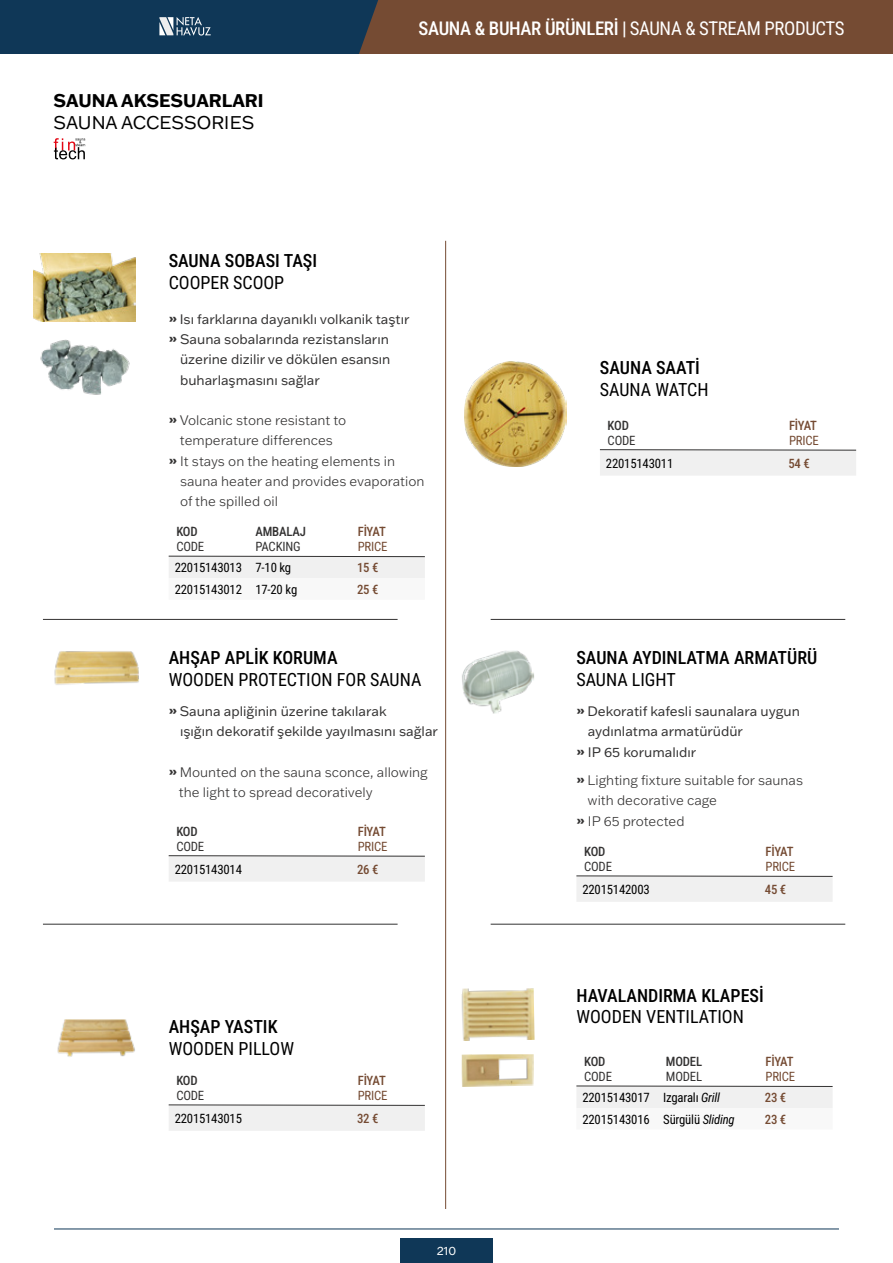
<style>
.page{position:relative;width:893px;height:1263px;background:#fff}
.page>*{position:absolute;margin:0;border:0;box-sizing:border-box;transform-origin:0 0}
.t1{font:500 18.75px "Roboto Condensed";letter-spacing:-.02em;color:#fff}
.t2{font:500 18px "Roboto Condensed";color:#000}
.t3{font:18px "Roboto Condensed";color:#000}
.t4{font:700 18px "Franklin Gothic ATF";color:#000}
.t5{font:18px "Franklin Gothic ATF";color:#000}
.t6{font:13.5px/20.2px "Franklin Gothic ATF";color:#333232}
.t7{font:300 13.5px/20.2px "Franklin Gothic ATF";color:#333232}
.t8{font:12.75px "Roboto Condensed";letter-spacing:-.015em;color:#000}
.t9{font:500 12.75px "Roboto Condensed";letter-spacing:-.03em;color:#754b33}
.t10{font:12.75px "Roboto Condensed";letter-spacing:-.015em;color:#333232}
.t11{font:500 12.75px "Roboto Condensed";letter-spacing:-.015em;color:#333232}
.t12{font:12.75px "Roboto Condensed";letter-spacing:-.015em;color:#754b33}
.t13{font:12px "Franklin Gothic ATF";color:#fff}
.s1{font-weight:400}
.s2{font-weight:800}
.s3{font-style:italic}
</style>
<div class="page">
<div style="left:400px;top:1238px;width:93px;height:25px;background:#0f3757"></div>
<hr style="left:54px;top:1229px;width:785px;height:1px;background:#0f3757">
<div style="left:338px;top:0;width:555px;height:53px;background:#754b33"></div>
<div style="left:0;top:0;width:378px;height:54px;background:#0f3757"></div>
<svg style="left:54px;top:138px;width:31px;height:21px"></svg>
<img style="left:33px;top:254px;width:103px;height:68px">
<img style="left:40px;top:339px;width:90px;height:56px">
<svg style="left:168px;top:555px;width:257px;height:23px"></svg>
<img style="left:465px;top:362px;width:102px;height:104px">
<svg style="left:599px;top:449px;width:258px;height:26px"></svg>
<hr style="left:445px;top:241px;width:1px;height:968px;background:#754b33">
<hr style="left:43px;top:619px;width:355px;height:1px;background:#333232">
<hr style="left:43px;top:924px;width:355px;height:1px;background:#333232">
<hr style="left:491px;top:619px;width:354px;height:1px;background:#333232">
<hr style="left:491px;top:924px;width:354px;height:1px;background:#333232">
<img style="left:54px;top:651px;width:85px;height:34px">
<img style="left:57px;top:1019px;width:78px;height:38px">
<svg style="left:168px;top:855px;width:257px;height:26px"></svg>
<svg style="left:168px;top:1104px;width:257px;height:27px"></svg>
<img style="left:462px;top:651px;width:72px;height:63px">
<svg style="left:576px;top:875px;width:257px;height:27px"></svg>
<img style="left:462px;top:988px;width:73px;height:53px">
<img style="left:462px;top:1054px;width:72px;height:33px">
<svg style="left:576px;top:1085px;width:257px;height:23px"></svg>
<h2 class="t4" style="left:54px;top:88px;width:211px">SAUNA AKSESUARLARI</h2>
<h2 class="t5" style="left:54px;top:110px;width:202px">SAUNA ACCESSORIES</h2>
<h2 class="t2" style="left:169px;top:248px;width:150px">SAUNA SOBASI TAŞI</h2>
<h2 class="t3" style="left:169px;top:270px;width:117px">COOPER SCOOP</h2>
<h1 class="t1" style="left:419px;top:15px;width:427px">SAUNA &amp; BUHAR ÜRÜNLERİ | <span class="s1">SAUNA &amp; STREAM PRODUCTS</span></h1>
<p class="t6" style="left:169px;top:309px;width:242px"><span class="s2">»</span> Isı farklarına dayanıklı volkanik taştır <span class="s2">»</span> Sauna sobalarında rezistansların</p>
<p class="t6" style="left:180px;top:349px;width:212px">üzerine dizilir ve dökülen esansın buharlaşmasını sağlar</p>
<p class="t7" style="left:169px;top:410px;width:179px"><span class="s2">»</span> Volcanic stone resistant to</p>
<p class="t7" style="left:180px;top:430px;width:155px">temperature differences</p>
<p class="t7" style="left:169px;top:450px;width:228px"><span class="s2">»</span> It stays on the heating elements in</p>
<p class="t7" style="left:180px;top:471px;width:246px">sauna heater and provides evaporation</p>
<p class="t7" style="left:180px;top:491px;width:99px">of the spilled oil</p>
<p class="t11" style="left:176px;top:523px;width:23px">KOD</p>
<p class="t10" style="left:176px;top:538px;width:29px">CODE</p>
<p class="t9" style="left:358px;top:523px;width:30px">FİYAT</p>
<p class="t12" style="left:358px;top:538px;width:31px">PRICE</p>
<p class="t11" style="left:256px;top:523px;width:52px">AMBALAJ</p>
<p class="t10" style="left:256px;top:538px;width:47px">PACKING</p>
<p class="t8" style="left:175px;top:559px;width:118px">22015143013 7-10 kg</p>
<p class="t9" style="left:357px;top:559px;width:23px">15 €</p>
<p class="t8" style="left:175px;top:580px;width:124px">22015143012 17-20 kg</p>
<p class="t9" style="left:357px;top:580px;width:23px">25 €</p>
<h2 class="t2" style="left:169px;top:645px;width:170px">AHŞAP APLİK KORUMA</h2>
<h2 class="t3" style="left:169px;top:667px;width:254px">WOODEN PROTECTION FOR SAUNA</h2>
<p class="t6" style="left:180px;top:701px;width:259px;text-indent:-11px"><span class="s2">»</span> Sauna apliğinin üzerine takılarak<br>ışığın dekoratif şekilde yayılmasını sağlar</p>
<p class="t7" style="left:179px;top:761px;width:250px;text-indent:-10px"><span class="s2">»</span> Mounted on the sauna sconce, allowing the light to spread decoratively</p>
<p class="t11" style="left:176px;top:822px;width:23px">KOD</p>
<p class="t10" style="left:176px;top:837px;width:29px">CODE</p>
<p class="t9" style="left:358px;top:822px;width:30px">FİYAT</p>
<p class="t12" style="left:358px;top:837px;width:31px">PRICE</p>
<p class="t8" style="left:175px;top:860px;width:69px">22015143014</p>
<p class="t9" style="left:357px;top:860px;width:23px">26 €</p>
<h2 class="t2" style="left:169px;top:1014px;width:110px">AHŞAP YASTIK</h2>
<h2 class="t3" style="left:169px;top:1035px;width:127px">WOODEN PILLOW</h2>
<p class="t11" style="left:176px;top:1071px;width:23px">KOD</p>
<p class="t10" style="left:176px;top:1087px;width:29px">CODE</p>
<p class="t9" style="left:358px;top:1071px;width:30px">FİYAT</p>
<p class="t12" style="left:358px;top:1087px;width:31px">PRICE</p>
<p class="t8" style="left:175px;top:1109px;width:69px">22015143015</p>
<p class="t9" style="left:357px;top:1109px;width:23px">32 €</p>
<p class="t13" style="left:437px;top:1243px;width:21px">210</p>
<h2 class="t2" style="left:600px;top:355px;width:102px">SAUNA SAATİ</h2>
<h2 class="t3" style="left:600px;top:377px;width:110px">SAUNA WATCH</h2>
<p class="t11" style="left:608px;top:416px;width:23px">KOD</p>
<p class="t10" style="left:608px;top:431px;width:29px">CODE</p>
<p class="t9" style="left:789px;top:416px;width:30px">FİYAT</p>
<p class="t12" style="left:789px;top:431px;width:31px">PRICE</p>
<p class="t8" style="left:606px;top:454px;width:69px">22015143011</p>
<p class="t9" style="left:788px;top:454px;width:23px">54 €</p>
<h2 class="t2" style="left:576px;top:645px;width:242px">SAUNA AYDINLATMA ARMATÜRÜ</h2>
<h2 class="t3" style="left:576px;top:667px;width:101px">SAUNA LIGHT</h2>
<p class="t6" style="left:576px;top:701px;width:225px"><span class="s2">»</span> Dekoratif kafesli saunalara uygun</p>
<p class="t6" style="left:588px;top:721px;width:157px">aydınlatma armatürüdür</p>
<p class="t6" style="left:576px;top:741px;width:121px"><span class="s2">»</span> IP 65 korumalıdır</p>
<p class="t7" style="left:576px;top:770px;width:228px"><span class="s2">»</span> Lighting fixture suitable for saunas</p>
<p class="t7" style="left:588px;top:790px;width:131px">with decorative cage</p>
<p class="t7" style="left:576px;top:810px;width:110px"><span class="s2">»</span> IP 65 protected</p>
<p class="t11" style="left:584px;top:842px;width:23px">KOD</p>
<p class="t10" style="left:584px;top:858px;width:29px">CODE</p>
<p class="t9" style="left:765px;top:842px;width:30px">FİYAT</p>
<p class="t12" style="left:765px;top:858px;width:31px">PRICE</p>
<p class="t8" style="left:582px;top:880px;width:69px">22015142003</p>
<p class="t9" style="left:765px;top:880px;width:23px">45€</p>
<h2 class="t2" style="left:576px;top:983px;width:189px">HAVALANDIRMA KLAPESİ</h2>
<h2 class="t3" style="left:576px;top:1004px;width:169px">WOODEN VENTILATION</h2>
<p class="t11" style="left:584px;top:1052px;width:23px">KOD</p>
<p class="t10" style="left:584px;top:1068px;width:29px">CODE</p>
<p class="t11" style="left:666px;top:1052px;width:38px">MODEL</p>
<p class="t10" style="left:666px;top:1068px;width:38px">MODEL</p>
<p class="t9" style="left:765px;top:1052px;width:30px">FİYAT</p>
<p class="t12" style="left:765px;top:1068px;width:31px">PRICE</p>
<p class="t8" style="left:582px;top:1088px;width:139px">22015143017 Izgaralı <span class="s3">Grill</span></p>
<p class="t9" style="left:765px;top:1088px;width:23px">23 €</p>
<p class="t8" style="left:582px;top:1110px;width:154px">22015143016 Sürgülü <span class="s3">Sliding</span></p>
<p class="t9" style="left:765px;top:1110px;width:23px">23 €</p>
</div>
